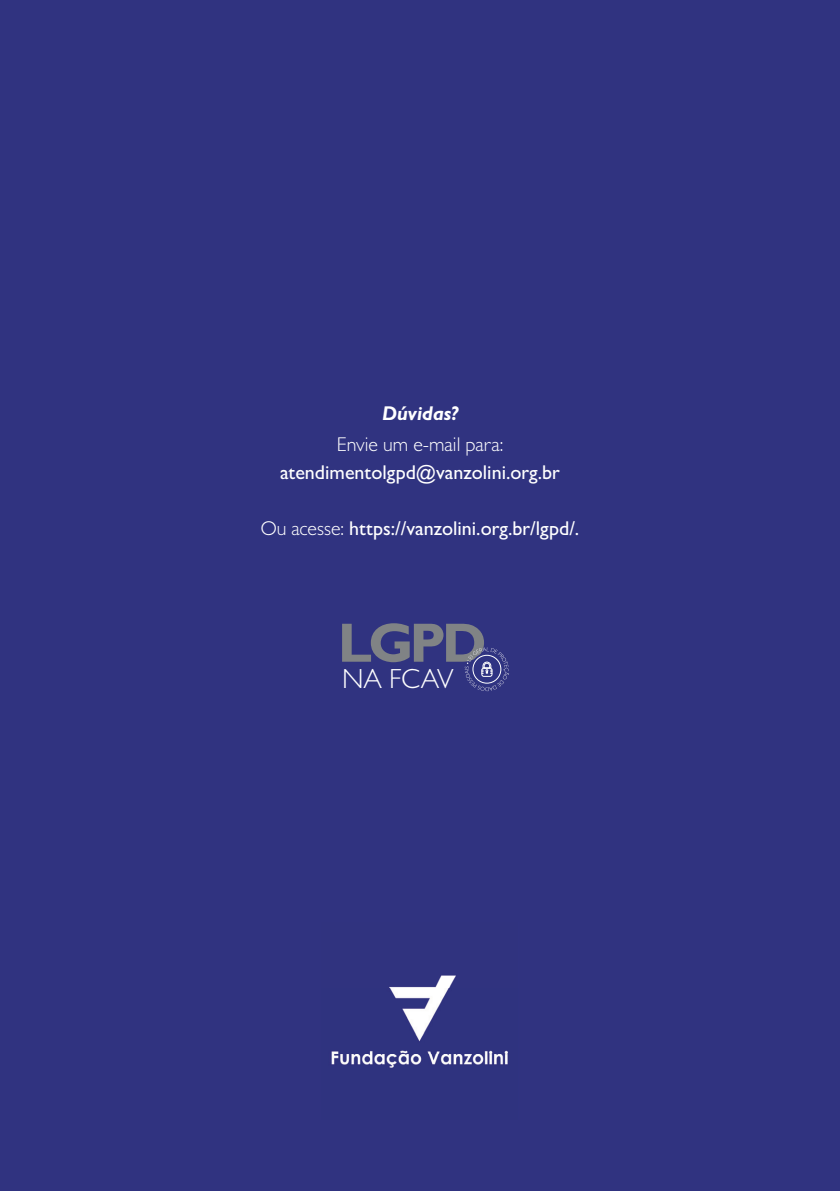
<style>
.page{position:relative;width:840px;height:1191px;background:#fff}
.page>*{position:absolute;margin:0;border:0;box-sizing:border-box;transform-origin:0 0}
.t1{font:300 27.8px "Gill Sans";color:#fff}
.t2{font:500 20px "Gill Sans";color:#fff}
.t3{font:300 20px "Gill Sans";color:#fff}
.t4{font:italic 700 20px "Gill Sans";color:#fff}
.s1{font-weight:300}
</style>
<div class="page">
<div style="left:0;top:0;width:839px;height:1191px;background:#303380"></div>
<svg style="left:342px;top:623px;width:167px;height:68px"></svg>
<img style="left:331px;top:975px;width:177px;height:93px">
<p class="t4" style="left:382px;top:401px;width:77px">Dúvidas?</p>
<p class="t3" style="left:336px;top:432px;width:168px">Envie um e-mail para:</p>
<p class="t2" style="left:280px;top:460px;width:281px">atendimentolgpd@vanzolini.org.br</p>
<p class="t2" style="left:260px;top:516px;width:320px"><span class="s1">Ou acesse:</span> https://vanzolini.org.br/lgpd/.</p>
<h1 class="t1" style="left:342px;top:661px;width:113px">NA FCAV</h1>
</div>
